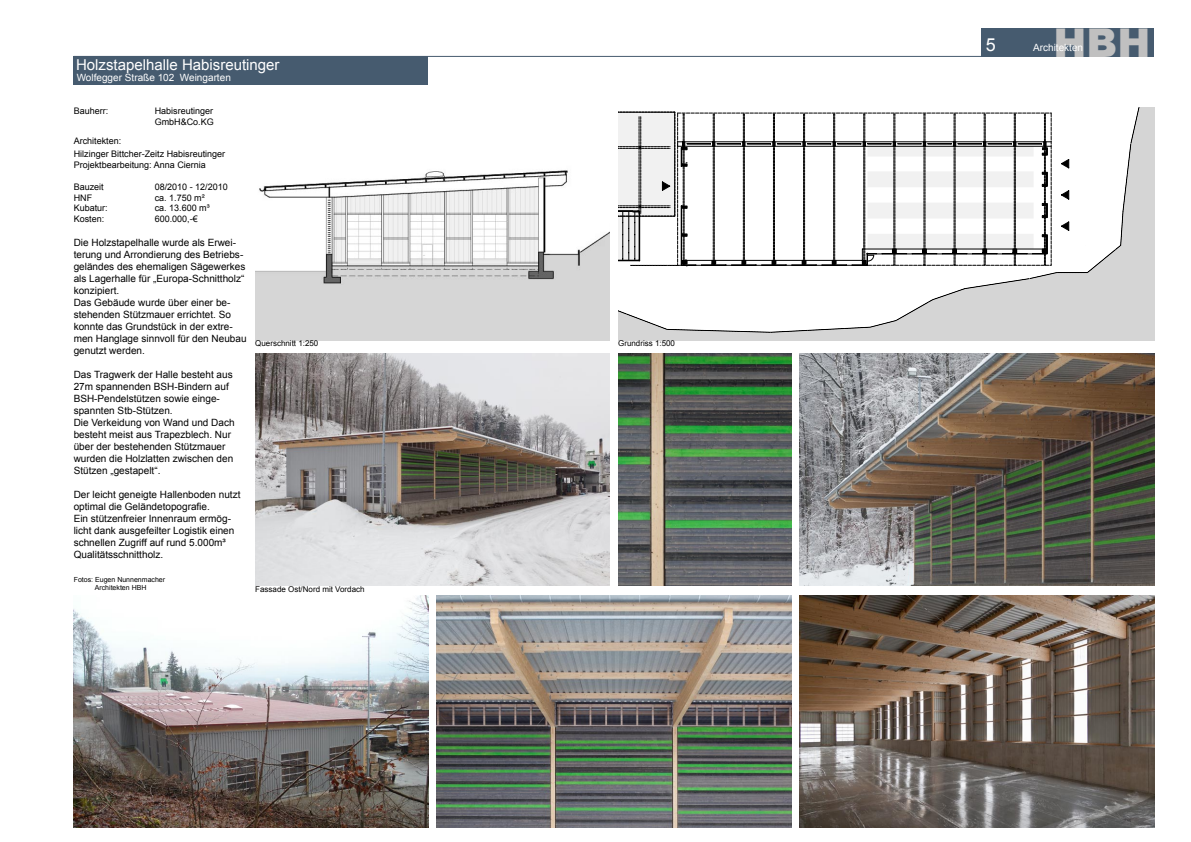
<style>
.page{position:relative;width:1191px;height:842px;background:#fff}
.page>*{position:absolute;margin:0;border:0;box-sizing:border-box;transform-origin:0 0}
.t1{font:900 39.6px "Arial";color:#c0c0c0}
.Inhaltsverzeichnis{font:18px "Arial";color:#fff}
.t2{font:15px "Arial";color:#fff}
.t3{font:10px/12px "Arial";color:#000}
.t4{font:10px "Arial";color:#fff}
.t5{font:9px "Arial";color:#000}
.Inhaltsverzeichnis-2{font:8px "Arial";color:#000}
.t6{font:7px "Arial";color:#000}
</style>
<div class="page">
<div style="left:74px;top:56px;width:354px;height:29px;background:#465b6f"></div>
<div style="left:981px;top:28px;width:173px;height:29px;background:#465b6f"></div>
<hr style="left:74px;top:56px;width:907px;height:1px;background:#465b6f">
<div style="left:618px;top:108px;width:536px;height:232px;background:#d5d5d5"></div>
<svg style="left:618px;top:108px;width:521px;height:225px"></svg>
<img style="left:255px;top:170px;width:354px;height:170px">
<img style="left:799px;top:595px;width:355px;height:233px">
<img style="left:437px;top:595px;width:354px;height:233px">
<img style="left:799px;top:353px;width:355px;height:233px">
<img style="left:618px;top:353px;width:173px;height:233px">
<img style="left:255px;top:353px;width:354px;height:233px">
<img style="left:74px;top:595px;width:354px;height:233px">
<p class="t2" style="left:76px;top:55px;width:205px">Holzstapelhalle Habisreutinger</p>
<p class="t4" style="left:77px;top:71px;width:156px">Wolfegger Straße 102 Weingarten</p>
<p class="t5" style="left:74px;top:105px;width:36px">Bauherr:</p>
<p class="t5" style="left:155px;top:105px;width:60px">Habisreutinger</p>
<p class="t5" style="left:155px;top:116px;width:61px">GmbH&amp;Co.KG</p>
<p class="t5" style="left:74px;top:135px;width:49px">Architekten:</p>
<p class="t5" style="left:74px;top:148px;width:153px">Hilzinger Bittcher-Zeitz Habisreutinger</p>
<p class="t5" style="left:74px;top:159px;width:134px">Projektbearbeitung: Anna Ciernia</p>
<p class="t5" style="left:74px;top:181px;width:32px">Bauzeit</p>
<p class="t5" style="left:155px;top:181px;width:75px">08/2010 - 12/2010</p>
<p class="t5" style="left:74px;top:192px;width:20px">HNF</p>
<p class="t5" style="left:155px;top:192px;width:52px">ca. 1.750 m²</p>
<p class="t5" style="left:74px;top:202px;width:36px">Kubatur:</p>
<p class="t5" style="left:155px;top:202px;width:57px">ca. 13.600 m³</p>
<p class="t5" style="left:74px;top:213px;width:32px">Kosten:</p>
<p class="t5" style="left:155px;top:213px;width:45px">600.000,-€</p>
<p class="t3" style="left:74px;top:237px;width:173px">Die Holzstapelhalle wurde als Erwei&shy;terung und Arrondierung des Betriebs&shy;geländes des ehemaligen Sägewerkes als Lagerhalle für „Europa-Schnittholz“ konzipiert.</p>
<p class="t3" style="left:74px;top:297px;width:174px">Das Gebäude wurde über einer be&shy;stehenden Stützmauer errichtet. So konnte das Grundstück in der extre&shy;men Hanglage sinnvoll für den Neubau genutzt werden.</p>
<p class="t3" style="left:74px;top:369px;width:160px">Das Tragwerk der Halle besteht aus<br>27m spannenden BSH-Bindern auf<br>BSH-Pendelstützen sowie einge&shy;spannten Stb-Stützen.</p>
<p class="t3" style="left:74px;top:417px;width:162px">Die Verkeidung von Wand und Dach besteht meist aus Trapezblech. Nur über der bestehenden Stützmauer wurden die Holzlatten zwischen den<br>Stützen „gestapelt“.</p>
<p class="t3" style="left:74px;top:489px;width:168px">Der leicht geneigte Hallenboden nutzt optimal die Geländetopografie.</p>
<p class="t3" style="left:74px;top:513px;width:162px">Ein stützenfreier Innenraum ermög&shy;licht dank ausgefeilter Logistik einen schnellen Zugriff auf rund 5.000m³<br>Qualitätsschnittholz.</p>
<p class="t6" style="left:74px;top:574px;width:93px">Fotos: Eugen Nunnenmacher</p>
<p class="t6" style="left:95px;top:583px;width:53px">Architekten HBH</p>
<p class="Inhaltsverzeichnis-2" style="left:255px;top:338px;width:65px">Querschnitt 1:250</p>
<p class="Inhaltsverzeichnis-2" style="left:255px;top:584px;width:111px">Fassade Ost/Nord mit Vordach</p>
<p class="Inhaltsverzeichnis-2" style="left:618px;top:338px;width:58px">Grundriss 1:500</p>
<p class="t1" style="left:1053px;top:14px;width:98px">HBH</p>
<p class="Inhaltsverzeichnis" style="left:985px;top:33px;width:12px">5</p>
<p class="t4" style="left:1033px;top:41px;width:52px">Architekten</p>
</div>
